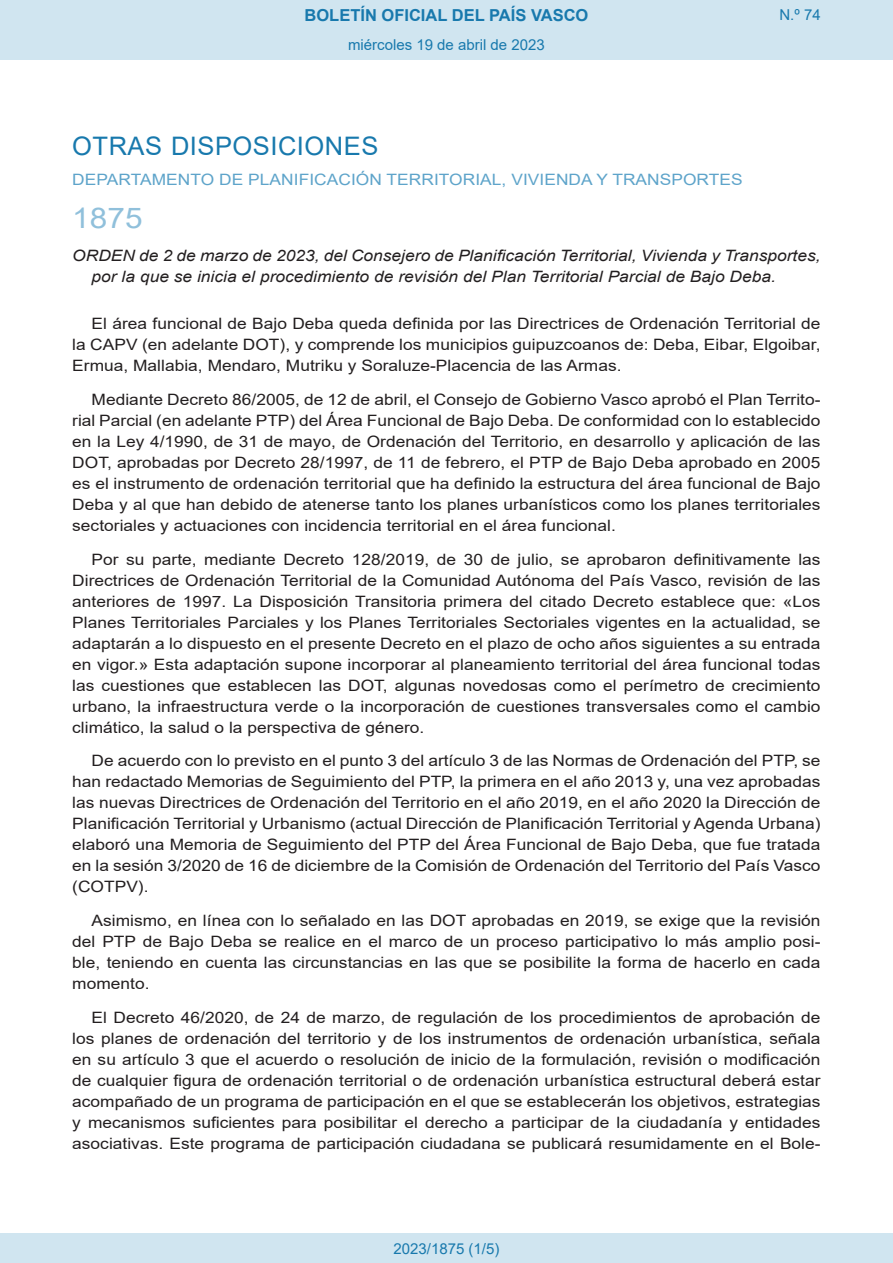
<style>
.page{position:relative;width:893px;height:1263px;background:#fff}
.page>*{position:absolute;margin:0;border:0;box-sizing:border-box;transform-origin:0 0}
.BOPVOrden{font:28.5px "Arial";color:#90c0db;scale:1.11 1}
.BOPVSeccion{font:25.5px "Arial";letter-spacing:.02em;color:#1879ad}
.t1{font:700 16.5px "Arial";color:#1879ad}
.BOPVDetalle{font:15.6px/21px "Arial";color:#231f20;text-align:justify;scale:1.11 1}
.BOPVTitulo{font:italic 15.6px/21px "Arial";color:#231f20;scale:1.11 1}
.BOPVOrganismo{font:15.6px "Arial";letter-spacing:.005em;color:#5ea4ca;scale:1.11 1}
.Paginacion_Centro{font:15px "Arial";color:#1879ad}
</style>
<div class="page">
<div style="left:0;top:0;width:893px;height:60px;background:#d0e5f0"></div>
<div style="left:0;top:1233px;width:893px;height:30px;background:#d0e5f0"></div>
<p class="t1" style="left:305px;top:3px;width:285px">BOLETÍN OFICIAL DEL PAÍS VASCO</p>
<p class="Paginacion_Centro" style="left:348px;top:35px;width:198px">miércoles 19 de abril de 2023</p>
<p class="Paginacion_Centro" style="left:779px;top:5px;width:43px">N.º 74</p>
<p class="BOPVSeccion" style="left:72px;top:128px;width:308px">OTRAS DISPOSICIONES</p>
<p class="BOPVOrganismo" style="left:72px;top:169px;width:605px">DEPARTAMENTO DE PLANIFICACIÓN TERRITORIAL, VIVIENDA Y TRANSPORTES</p>
<p class="BOPVOrden" style="left:72px;top:198px;width:65px">1875</p>
<p class="BOPVTitulo" style="left:92px;top:246px;width:658px;text-indent:-19px">ORDEN de 2 de marzo de 2023, del Consejero de Planificación Territorial, Vivienda y Transportes, por la que se inicia el procedimiento de revisión del Plan Territorial Parcial de Bajo Deba.</p>
<p class="BOPVDetalle" style="left:72px;top:313px;width:676px;text-indent:19px">El área funcional de Bajo Deba queda definida por las Directrices de Ordenación Territorial de la CAPV (en adelante DOT), y comprende los municipios guipuzcoanos de: Deba, Eibar, Elgoibar, Ermua, Mallabia, Mendaro, Mutriku y Soraluze-Placencia de las Armas.</p>
<p class="BOPVDetalle" style="left:72px;top:389px;width:676px;text-indent:19px">Mediante Decreto 86/2005, de 12 de abril, el Consejo de Gobierno Vasco aprobó el Plan Territo&shy;rial Parcial (en adelante PTP) del Área Funcional de Bajo Deba. De conformidad con lo establecido en la Ley 4/1990, de 31 de mayo, de Ordenación del Territorio, en desarrollo y aplicación de las DOT, aprobadas por Decreto 28/1997, de 11 de febrero, el PTP de Bajo Deba aprobado en 2005 es el instrumento de ordenación territorial que ha definido la estructura del área funcional de Bajo Deba y al que han debido de atenerse tanto los planes urbanísticos como los planes territoriales sectoriales y actuaciones con incidencia territorial en el área funcional.</p>
<p class="BOPVDetalle" style="left:72px;top:548px;width:676px;text-indent:19px">Por su parte, mediante Decreto 128/2019, de 30 de julio, se aprobaron definitivamente las Directrices de Ordenación Territorial de la Comunidad Autónoma del País Vasco, revisión de las anteriores de 1997. La Disposición Transitoria primera del citado Decreto establece que: «Los Planes Territoriales Parciales y los Planes Territoriales Sectoriales vigentes en la actualidad, se adaptarán a lo dispuesto en el presente Decreto en el plazo de ocho años siguientes a su entrada en vigor.» Esta adaptación supone incorporar al planeamiento territorial del área funcional todas las cuestiones que establecen las DOT, algunas novedosas como el perímetro de crecimiento urbano, la infraestructura verde o la incorporación de cuestiones transversales como el cambio climático, la salud o la perspectiva de género.</p>
<p class="BOPVDetalle" style="left:72px;top:750px;width:676px;text-indent:19px">De acuerdo con lo previsto en el punto 3 del artículo 3 de las Normas de Ordenación del PTP, se han redactado Memorias de Seguimiento del PTP, la primera en el año 2013 y, una vez aprobadas las nuevas Directrices de Ordenación del Territorio en el año 2019, en el año 2020 la Dirección de Planificación Territorial y Urbanismo (actual Dirección de Planificación Territorial y Agenda Urbana) elaboró una Memoria de Seguimiento del PTP del Área Funcional de Bajo Deba, que fue tratada en la sesión 3/2020 de 16 de diciembre de la Comisión de Ordenación del Territorio del País Vasco (COTPV).</p>
<p class="BOPVDetalle" style="left:72px;top:910px;width:676px;text-indent:19px">Asimismo, en línea con lo señalado en las DOT aprobadas en 2019, se exige que la revisión del PTP de Bajo Deba se realice en el marco de un proceso participativo lo más amplio posi&shy;ble, teniendo en cuenta las circunstancias en las que se posibilite la forma de hacerlo en cada momento.</p>
<p class="BOPVDetalle" style="left:72px;top:1007px;width:676px;text-indent:19px">El Decreto 46/2020, de 24 de marzo, de regulación de los procedimientos de aprobación de los planes de ordenación del territorio y de los instrumentos de ordenación urbanística, señala en su artículo 3 que el acuerdo o resolución de inicio de la formulación, revisión o modificación de cualquier figura de ordenación territorial o de ordenación urbanística estructural deberá estar acompañado de un programa de participación en el que se establecerán los objetivos, estrategias y mecanismos suficientes para posibilitar el derecho a participar de la ciudadanía y entidades asociativas. Este programa de participación ciudadana se publicará resumidamente en el Bole-</p>
<p class="Paginacion_Centro" style="left:393px;top:1238px;width:107px">2023/1875 (1/5)</p>
</div>
